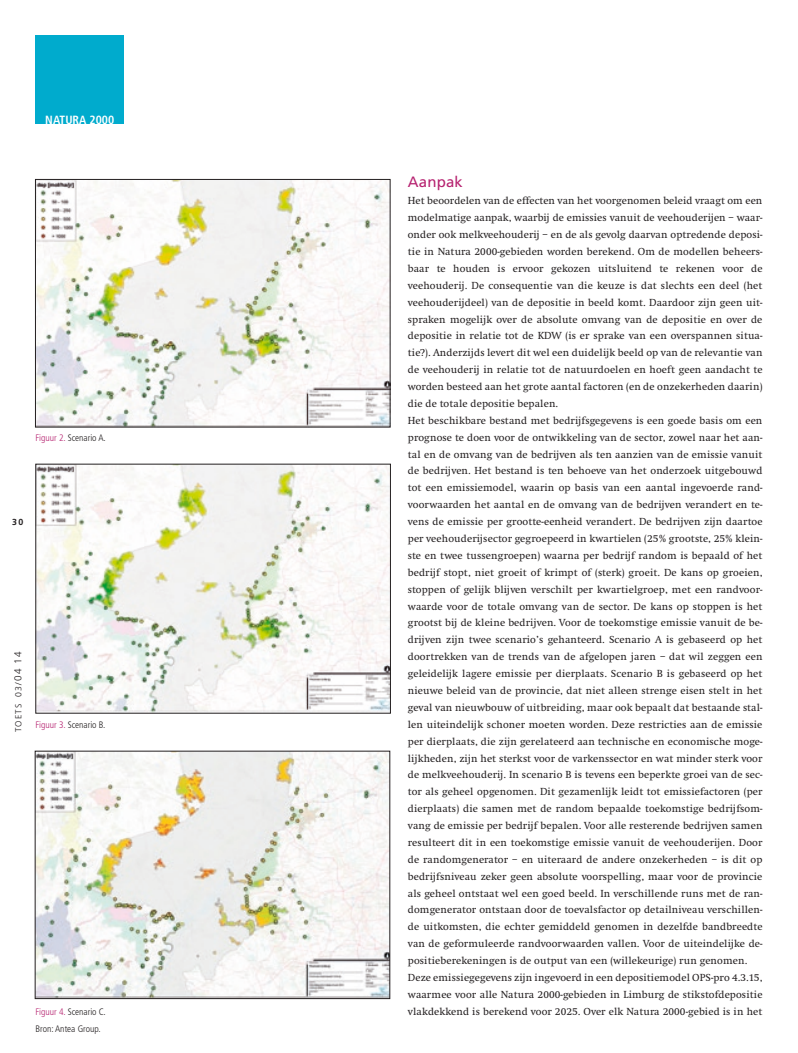
<style>
.page{position:relative;width:798px;height:1053px;background:#fff}
.page>*{position:absolute;margin:0;border:0;box-sizing:border-box;transform-origin:0 0}
._05_tussenkop{font:15px "Frutiger";letter-spacing:.01em;color:#b62270}
._00_rubriek{font:700 condensed 11.88px "Frutiger";color:#fff}
._06_broodtekst{font:10.62px/16.9px "Swift";letter-spacing:.01em;color:#231f20;text-align:justify}
._06_bijschrift{font:300 condensed 9.38px "Frutiger";color:#231f20}
.t1{font:300 8.75px "Frutiger";letter-spacing:.14em;color:#231f20}
.t2{font:700 8.75px "Frutiger";color:#231f20}
.s1{color:#b62270}
.s2{font-size:10px}
</style>
<div class="page">
<div style="left:35px;top:35px;width:89px;height:89px;background:#00abcd"></div>
<img style="left:37px;top:181px;width:351px;height:244px">
<div style="left:35px;top:179px;width:355px;height:248px;border:1px solid #231f20"></div>
<img style="left:37px;top:466px;width:351px;height:245px">
<img style="left:37px;top:752px;width:351px;height:244px">
<p class="_00_rubriek" style="left:45px;top:113px;width:70px">NATURA 2000</p>
<p class="_06_bijschrift" style="left:35px;top:432px;width:72px"><span class="s1">Figuur 2.</span> Scenario A.</p>
<p class="t2" style="left:12px;top:517px;width:12px">30</p>
<p class="t1" style="left:13px;top:732px;width:82px;rotate:-90deg">TOETS 03/<span class="s2">04 14</span></p>
<p class="_06_bijschrift" style="left:35px;top:719px;width:71px"><span class="s1">Figuur 3.</span> Scenario B.</p>
<p class="_06_bijschrift" style="left:35px;top:1006px;width:72px"><span class="s1">Figuur 4.</span> Scenario C.</p>
<p class="_06_bijschrift" style="left:35px;top:1022px;width:67px">Bron: Antea Group.</p>
<p class="_05_tussenkop" style="left:407px;top:173px;width:56px">Aanpak</p>
<p class="_06_broodtekst" style="left:407px;top:192px;width:356px">Het beoordelen van de effecten van het voorgenomen beleid vraagt om een modelmatige aanpak, waarbij de emissies vanuit de veehouderijen – waar&shy;onder ook melkveehouderij – en de als gevolg daarvan optredende deposi&shy;tie in Natura 2000-gebieden worden berekend. Om de modellen beheers&shy;baar te houden is ervoor gekozen uitsluitend te rekenen voor de veehouderij. De consequentie van die keuze is dat slechts een deel (het veehouderijdeel) van de depositie in beeld komt. Daardoor zijn geen uit&shy;spraken mogelijk over de absolute omvang van de depositie en over de depositie in relatie tot de KDW (is er sprake van een overspannen situa&shy;tie?). Anderzijds levert dit wel een duidelijk beeld op van de relevantie van de veehouderij in relatie tot de natuurdoelen en hoeft geen aandacht te worden besteed aan het grote aantal factoren (en de onzekerheden daarin) die de totale depositie bepalen.</p>
<p class="_06_broodtekst" style="left:407px;top:412px;width:356px">Het beschikbare bestand met bedrijfsgegevens is een goede basis om een prognose te doen voor de ontwikkeling van de sector, zowel naar het aan&shy;tal en de omvang van de bedrijven als ten aanzien van de emissie vanuit de bedrijven. Het bestand is ten behoeve van het onderzoek uitgebouwd tot een emissiemodel, waarin op basis van een aantal ingevoerde rand&shy;voorwaarden het aantal en de omvang van de bedrijven verandert en te&shy;vens de emissie per grootte-eenheid verandert. De bedrijven zijn daartoe per veehouderijsector gegroepeerd in kwartielen (25% grootste, 25% klein&shy;ste en twee tussengroepen) waarna per bedrijf random is bepaald of het bedrijf stopt, niet groeit of krimpt of (sterk) groeit. De kans op groeien, stoppen of gelijk blijven verschilt per kwartielgroep, met een randvoor&shy;waarde voor de totale omvang van de sector. De kans op stoppen is het grootst bij de kleine bedrijven. Voor de toekomstige emissie vanuit de be&shy;drijven zijn twee scenario’s gehanteerd. Scenario A is gebaseerd op het doortrekken van de trends van de afgelopen jaren – dat wil zeggen een geleidelijk lagere emissie per dierplaats. Scenario B is gebaseerd op het nieuwe beleid van de provincie, dat niet alleen strenge eisen stelt in het geval van nieuwbouw of uitbreiding, maar ook bepaalt dat bestaande stal&shy;len uiteindelijk schoner moeten worden. Deze restricties aan de emissie per dierplaats, die zijn gerelateerd aan technische en economische moge&shy;lijkheden, zijn het sterkst voor de varkenssector en wat minder sterk voor de melkveehouderij. In scenario B is tevens een beperkte groei van de sec&shy;tor als geheel opgenomen. Dit gezamenlijk leidt tot emissiefactoren (per dierplaats) die samen met de random bepaalde toekomstige bedrijfsom&shy;vang de emissie per bedrijf bepalen. Voor alle resterende bedrijven samen resulteert dit in een toekomstige emissie vanuit de veehouderijen. Door de randomgenerator – en uiteraard de andere onzekerheden – is dit op bedrijfsniveau zeker geen absolute voorspelling, maar voor de provincie als geheel ontstaat wel een goed beeld. In verschillende runs met de ran&shy;domgenerator ontstaan door de toevalsfactor op detailniveau verschillen&shy;de uitkomsten, die echter gemiddeld genomen in dezelfde bandbreedte van de geformuleerde randvoorwaarden vallen. Voor de uiteindelijke de&shy;positieberekeningen is de output van een (willekeurige) run genomen.</p>
<p class="_06_broodtekst" style="left:407px;top:969px;width:356px">Deze emissiegegevens zijn ingevoerd in een depositiemodel OPS-pro 4.3.15, waarmee voor alle Natura 2000-gebieden in Limburg de stikstofdepositie vlakdekkend is berekend voor 2025. Over elk Natura 2000-gebied is in het</p>
</div>
